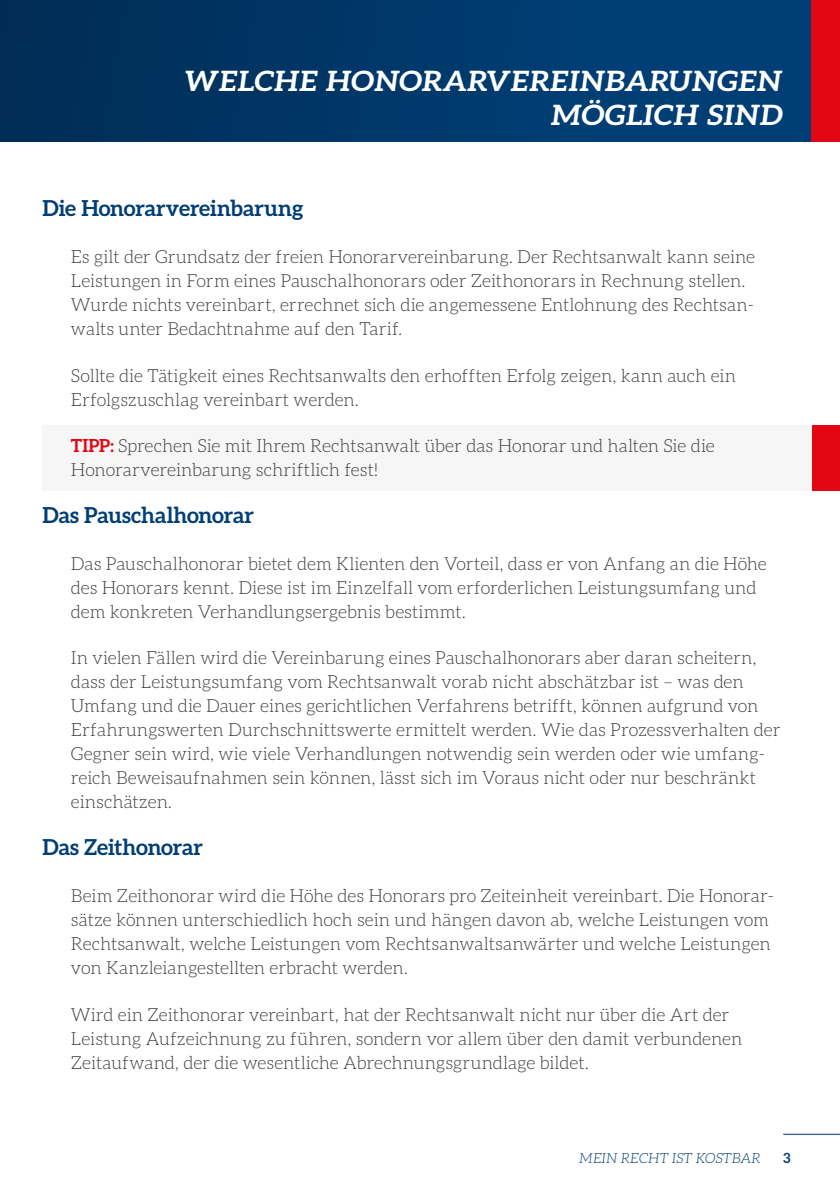
<style>
.page{position:relative;width:840px;height:1191px;background:#fff}
.page>*{position:absolute;margin:0;border:0;box-sizing:border-box;transform-origin:0 0}
.t1{font:italic 700 28px/33.6px "Aleo";letter-spacing:-.035em;color:#fff;text-align:right;scale:1.07 1}
.t2{font:700 22px "Aleo";letter-spacing:-.005em;color:#003e75}
.t3{font:300 18px/24px "Aleo";letter-spacing:-.005em;color:#3c3c3b}
.t4{font:italic 300 14px "Aleo";letter-spacing:-.005em;color:#003e75}
.t5{font:700 14px "Aleo";color:#003e75}
.s1{font-weight:700;color:#e30613}
</style>
<div class="page">
<hr style="left:782px;top:1134px;width:57px;height:1px;background:#003e75">
<div style="left:811px;top:425px;width:28px;height:65px;background:#e30613"></div>
<div style="left:43px;top:425px;width:768px;height:65px;background:#f6f6f6"></div>
<div style="left:0;top:0;width:839px;height:142px;background:linear-gradient(to right,#002d57,#00427c)"></div>
<div style="left:811px;top:0;width:28px;height:142px;background:#e30613"></div>
<h1 class="t1" style="left:185px;top:64px;width:560px">WELCHE HONORARVEREINBARUNGEN<br>MÖGLICH SIND</h1>
<p class="t2" style="left:43px;top:195px;width:262px">Die Honorarvereinbarung</p>
<p class="t3" style="left:71px;top:244px;width:685px">Es gilt der Grundsatz der freien Honorarvereinbarung. Der Rechtsanwalt kann seine Leistungen in Form eines Pauschalhonorars oder Zeithonorars in Rechnung stellen.<br>Wurde nichts vereinbart, errechnet sich die angemessene Entlohnung des Rechtsan&shy;walts unter Bedachtnahme auf den Tarif.</p>
<p class="t3" style="left:71px;top:363px;width:666px">Sollte die Tätigkeit eines Rechtsanwalts den erhofften Erfolg zeigen, kann auch ein<br>Erfolgszuschlag vereinbart werden.</p>
<p class="t3" style="left:71px;top:434px;width:645px"><span class="s1">TIPP:</span> Sprechen Sie mit Ihrem Rechtsanwalt über das Honorar und halten Sie die<br>Honorarvereinbarung schriftlich fest!</p>
<p class="t2" style="left:43px;top:502px;width:213px">Das Pauschalhonorar</p>
<p class="t3" style="left:71px;top:551px;width:697px">Das Pauschalhonorar bietet dem Klienten den Vorteil, dass er von Anfang an die Höhe des Honorars kennt. Diese ist im Einzelfall vom erforderlichen Leistungsumfang und dem konkreten Verhandlungsergebnis bestimmt.</p>
<p class="t3" style="left:71px;top:646px;width:710px">In vielen Fällen wird die Vereinbarung eines Pauschalhonorars aber daran scheitern, dass der Leistungsumfang vom Rechtsanwalt vorab nicht abschätzbar ist – was den Umfang und die Dauer eines gerichtlichen Verfahrens betrifft, können aufgrund von Erfahrungswerten Durchschnittswerte ermittelt werden. Wie das Prozessverhalten der Gegner sein wird, wie viele Verhandlungen notwendig sein werden oder wie umfang&shy;reich Beweisaufnahmen sein können, lässt sich im Voraus nicht oder nur beschränkt einschätzen.</p>
<p class="t2" style="left:43px;top:834px;width:162px">Das Zeithonorar</p>
<p class="t3" style="left:71px;top:883px;width:704px">Beim Zeithonorar wird die Höhe des Honorars pro Zeiteinheit vereinbart. Die Honorar&shy;sätze können unterschiedlich hoch sein und hängen davon ab, welche Leistungen vom Rechtsanwalt, welche Leistungen vom Rechtsanwaltsanwärter und welche Leistungen von Kanzleiangestellten erbracht werden.</p>
<p class="t3" style="left:71px;top:1002px;width:672px">Wird ein Zeithonorar vereinbart, hat der Rechtsanwalt nicht nur über die Art der<br>Leistung Aufzeichnung zu führen, sondern vor allem über den damit verbundenen<br>Zeitaufwand, der die wesentliche Abrechnungsgrundlage bildet.</p>
<p class="t4" style="left:579px;top:1150px;width:183px">MEIN RECHT IST KOSTBAR</p>
<p class="t5" style="left:782px;top:1149px;width:9px">3</p>
</div>
